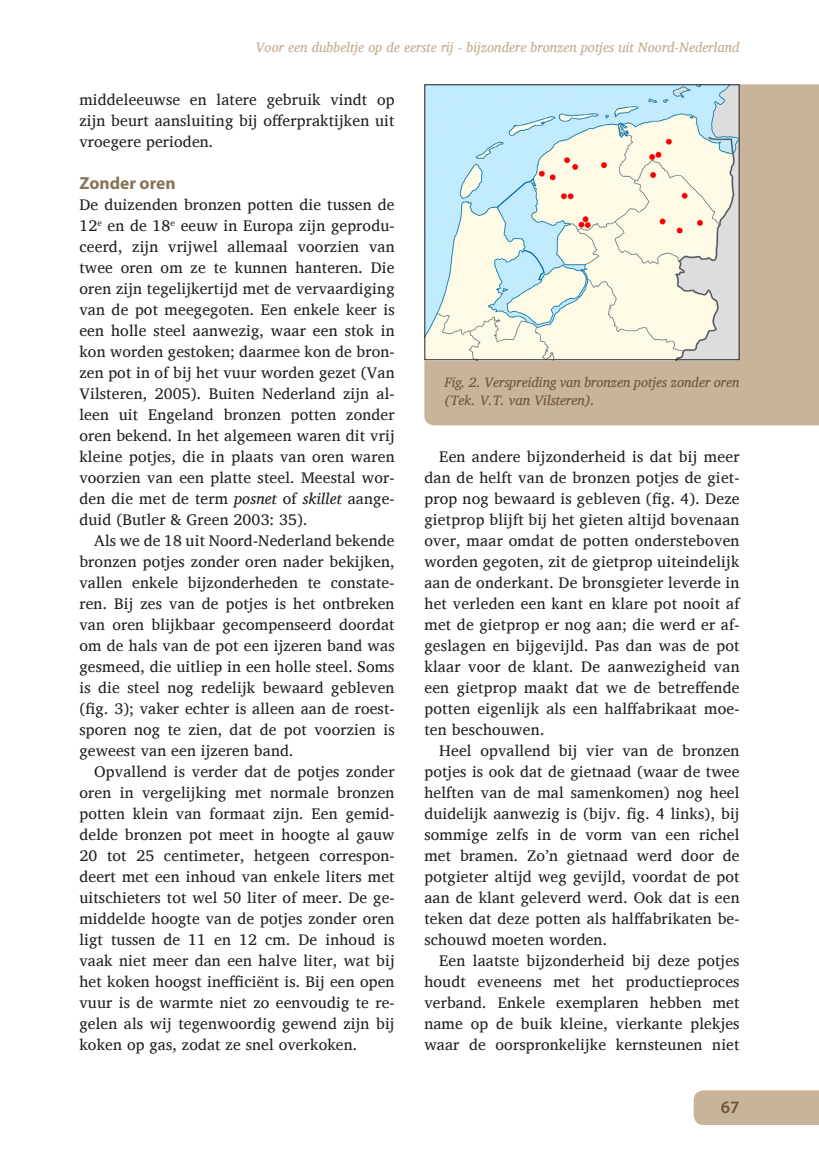
<style>
.page{position:relative;width:819px;height:1166px;background:#fff}
.page>*{position:absolute;margin:0;border:0;box-sizing:border-box;transform-origin:0 0}
.Kopje{font:700 17.5px "Myriad Pro";color:#8b735b}
.t1{font:600 17.5px "Myriad Pro";color:#705539}
.Plat{font:15.75px/21px "Charis SIL";letter-spacing:.01em;color:#231f20;text-align:justify}
.t2{font:italic 14px "Charis SIL";color:#c3ad92}
.Afbeeldingstekst{font:italic 14px/17.5px "Charis SIL";color:#705539}
.s1{font-style:italic}
</style>
<div class="page">
<div style="left:693px;top:1090px;width:126px;height:35px;background:#c8b49a"></div>
<svg style="left:424px;top:84px;width:395px;height:341px;background:#c7b59e"></svg>
<img style="left:426px;top:86px;width:311px;height:272px">
<p class="t2" style="left:255px;top:39px;width:485px">Voor een dubbeltje op de eerste rij - bijzondere bronzen potjes uit Noord-Nederland</p>
<p class="Plat" style="left:79px;top:89px;width:317px">middeleeuwse en latere gebruik vindt op zijn beurt aansluiting bij offerpraktijken uit vroegere perioden.</p>
<p class="Kopje" style="left:79px;top:172px;width:98px">Zonder oren</p>
<p class="Plat" style="left:79px;top:194px;width:317px">De duizenden bronzen potten die tussen de 12<sup>e</sup> en de 18<sup>e</sup> eeuw in Europa zijn geprodu&shy;ceerd, zijn vrijwel allemaal voorzien van twee oren om ze te kunnen hanteren. Die oren zijn tegelijkertijd met de vervaardiging van de pot meegegoten. Een enkele keer is een holle steel aanwezig, waar een stok in kon worden gestoken; daarmee kon de bron&shy;zen pot in of bij het vuur worden gezet (Van Vilsteren, 2005). Buiten Nederland zijn al&shy;leen uit Engeland bronzen potten zonder oren bekend. In het algemeen waren dit vrij kleine potjes, die in plaats van oren waren voorzien van een platte steel. Meestal wor&shy;den die met de term <span class="s1">posnet</span> of <span class="s1">skillet</span> aange&shy;duid (Butler &amp; Green 2003: 35).</p>
<p class="Plat" style="left:79px;top:530px;width:317px;text-indent:15px">Als we de 18 uit Noord-Nederland bekende bronzen potjes zonder oren nader bekijken, vallen enkele bijzonderheden te constate&shy;ren. Bij zes van de potjes is het ontbreken van oren blijkbaar gecompenseerd doordat om de hals van de pot een ijzeren band was gesmeed, die uitliep in een holle steel. Soms is die steel nog redelijk bewaard gebleven (fig. 3); vaker echter is alleen aan de roest&shy;sporen nog te zien, dat de pot voorzien is geweest van een ijzeren band.</p>
<p class="Plat" style="left:79px;top:761px;width:317px;text-indent:15px">Opvallend is verder dat de potjes zonder oren in vergelijking met normale bronzen potten klein van formaat zijn. Een gemid&shy;delde bronzen pot meet in hoogte al gauw 20 tot 25 centimeter, hetgeen correspon&shy;deert met een inhoud van enkele liters met uitschieters tot wel 50 liter of meer. De ge&shy;middelde hoogte van de potjes zonder oren ligt tussen de 11 en 12 cm. De inhoud is vaak niet meer dan een halve liter, wat bij het koken hoogst inefficiënt is. Bij een open vuur is de warmte niet zo eenvoudig te re&shy;gelen als wij tegenwoordig gewend zijn bij koken op gas, zodat ze snel overkoken.</p>
<p class="Afbeeldingstekst" style="left:444px;top:373px;width:296px">Fig. 2. Verspreiding van bronzen potjes zonder oren (Tek. V.T. van Vilsteren).</p>
<p class="Plat" style="left:424px;top:446px;width:317px;text-indent:15px">Een andere bijzonderheid is dat bij meer dan de helft van de bronzen potjes de giet&shy;prop nog bewaard is gebleven (fig. 4). Deze gietprop blijft bij het gieten altijd bovenaan over, maar omdat de potten ondersteboven worden gegoten, zit de gietprop uiteindelijk aan de onderkant. De bronsgieter leverde in het verleden een kant en klare pot nooit af met de gietprop er nog aan; die werd er af&shy;geslagen en bijgevijld. Pas dan was de pot klaar voor de klant. De aanwezigheid van een gietprop maakt dat we de betreffende potten eigenlijk als een halffabrikaat moe&shy;ten beschouwen.</p>
<p class="Plat" style="left:424px;top:740px;width:317px;text-indent:15px">Heel opvallend bij vier van de bronzen potjes is ook dat de gietnaad (waar de twee helften van de mal samenkomen) nog heel duidelijk aanwezig is (bijv. fig. 4 links), bij sommige zelfs in de vorm van een richel met bramen. Zo’n gietnaad werd door de potgieter altijd weg gevijld, voordat de pot aan de klant geleverd werd. Ook dat is een teken dat deze potten als halffabrikaten be&shy;schouwd moeten worden.</p>
<p class="Plat" style="left:424px;top:950px;width:317px;text-indent:15px">Een laatste bijzonderheid bij deze potjes houdt eveneens met het productieproces verband. Enkele exemplaren hebben met name op de buik kleine, vierkante plekjes waar de oorspronkelijke kernsteunen niet</p>
<p class="t1" style="left:720px;top:1096px;width:20px">67</p>
</div>
